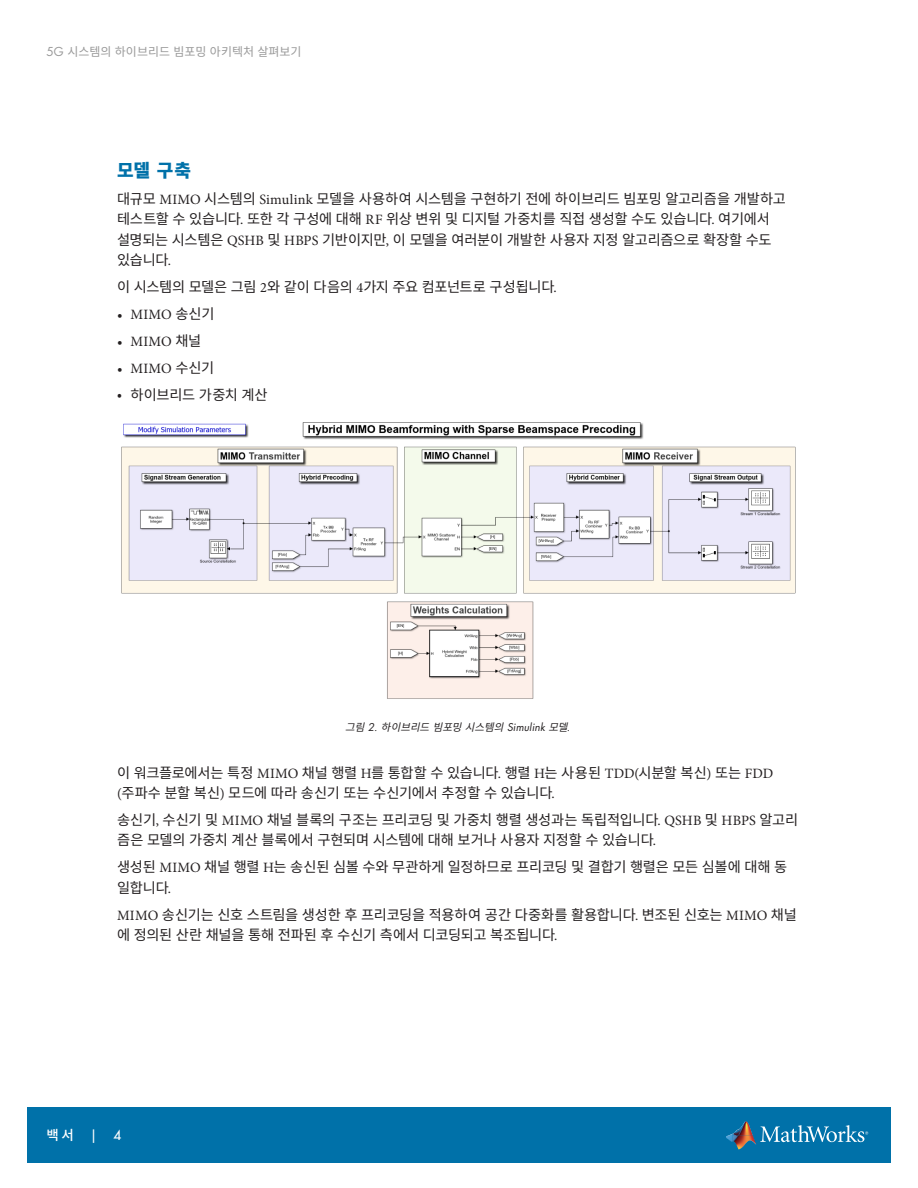
<style>
.page{position:relative;width:918px;height:1188px;background:#fff}
.page>*{position:absolute;margin:0;border:0;box-sizing:border-box;transform-origin:0 0}
.Heading_1{font:900 18px "Noto Sans KR";color:#0071a9}
.Body_Copy{font:14.25px/20.2px "Noto Sans KR";letter-spacing:-.02em;color:#231f20}
.t1{font:14.25px "Minion Pro";letter-spacing:.02em;color:#231f20}
.t2{font:500 13.5px "Noto Sans KR";color:#fff}
.t3{font:12px "Noto Sans KR";color:#999}
.t4{font:italic 10.5px "Noto Sans KR";color:#231f20}
.s1{font-family:"Futura Std"}
.s2{font-family:"Minion Pro"}
.s3{font-family:"Noto Sans KR"}
</style>
<div class="page">
<div style="left:27px;top:1108px;width:864px;height:55px;background:#0071a9"></div>
<img style="left:733px;top:1121px;width:20px;height:14px">
<svg style="left:726px;top:1134px;width:7px;height:8px"></svg>
<img style="left:733px;top:1135px;width:23px;height:14px">
<svg style="left:760px;top:1125px;width:108px;height:17px"></svg>
<img style="left:121px;top:422px;width:675px;height:277px">
<div style="left:646px;top:678px;width:145px;height:18px;background:#fff"></div>
<p class="t3" style="left:46px;top:45px;width:257px"><span class="s1">5G</span> 시스템의 하이브리드 빔포밍 아키텍처 살펴보기</p>
<p class="Heading_1" style="left:117px;top:160px;width:75px">모델 구축</p>
<p class="Body_Copy" style="left:117px;top:189px;width:670px">대규모 <span class="s2">MIMO</span> 시스템의 <span class="s2">Simulink</span> 모델을 사용하여 시스템을 구현하기 전에 하이브리드 빔포밍 알고리즘을 개발하고 테스트할 수 있습니다<span class="s2">.</span> 또한 각 구성에 대해 <span class="s2">RF</span> 위상 변위 및 디지털 가중치를 직접 생성할 수도 있습니다<span class="s2">.</span> 여기에서 설명되는 시스템은 <span class="s2">QSHB</span> 및 <span class="s2">HBPS</span> 기반이지만<span class="s2">,</span> 이 모델을 여러분이 개발한 사용자 지정 알고리즘으로 확장할 수도 있습니다<span class="s2">.</span></p>
<p class="Body_Copy" style="left:117px;top:277px;width:441px">이 시스템의 모델은 그림 <span class="s2">2</span>와 같이 다음의 <span class="s2">4</span>가지 주요 컴포넌트로 구성됩니다<span class="s2">.</span></p>
<p class="t1" style="left:117px;top:305px;width:99px">• MIMO <span class="s3">송신기</span></p>
<p class="t1" style="left:117px;top:332px;width:86px">• MIMO <span class="s3">채널</span></p>
<p class="t1" style="left:117px;top:359px;width:99px">• MIMO <span class="s3">수신기</span></p>
<p class="Body_Copy" style="left:117px;top:385px;width:152px">• 하이브리드 가중치 계산</p>
<p class="t4" style="left:345px;top:721px;width:230px">그림<span class="s1">2 .</span> 하이브리드 빔포밍 시스템의<span class="s1">S i m u li n k</span> 모델<span class="s1">.</span></p>
<p class="Body_Copy" style="left:117px;top:763px;width:658px">이 워크플로에서는 특정 <span class="s2">MIMO</span> 채널 행렬 <span class="s2">H</span>를 통합할 수 있습니다<span class="s2">.</span> 행렬 <span class="s2">H</span>는 사용된 <span class="s2">TDD(</span>시분할 복신<span class="s2">)</span> 또는 <span class="s2">FDD (</span>주파수 분할 복신<span class="s2">)</span> 모드에 따라 송신기 또는 수신기에서 추정할 수 있습니다<span class="s2">.</span></p>
<p class="Body_Copy" style="left:117px;top:810px;width:683px">송신기<span class="s2">,</span> 수신기 및 <span class="s2">MIMO</span> 채널 블록의 구조는 프리코딩 및 가중치 행렬 생성과는 독립적입니다<span class="s2">. QSHB</span> 및 <span class="s2">HBPS</span> 알고리 즘은 모델의 가중치 계산 블록에서 구현되며 시스템에 대해 보거나 사용자 지정할 수 있습니다<span class="s2">.</span></p>
<p class="Body_Copy" style="left:117px;top:857px;width:672px">생성된 <span class="s2">MIMO</span> 채널 행렬 <span class="s2">H</span>는 송신된 심볼 수와 무관하게 일정하므로 프리코딩 및 결합기 행렬은 모든 심볼에 대해 동 일합니다<span class="s2">.</span></p>
<p class="Body_Copy" style="left:117px;top:905px;width:681px"><span class="s2">MIMO</span> 송신기는 신호 스트림을 생성한 후 프리코딩을 적용하여 공간 다중화를 활용합니다<span class="s2">.</span> 변조된 신호는 <span class="s2">MIMO</span> 채널 에 정의된 산란 채널을 통해 전파된 후 수신기 측에서 디코딩되고 복조됩니다<span class="s2">.</span></p>
<p class="t2" style="left:46px;top:1128px;width:76px">백서 <span class="s1">| 4</span></p>
</div>
